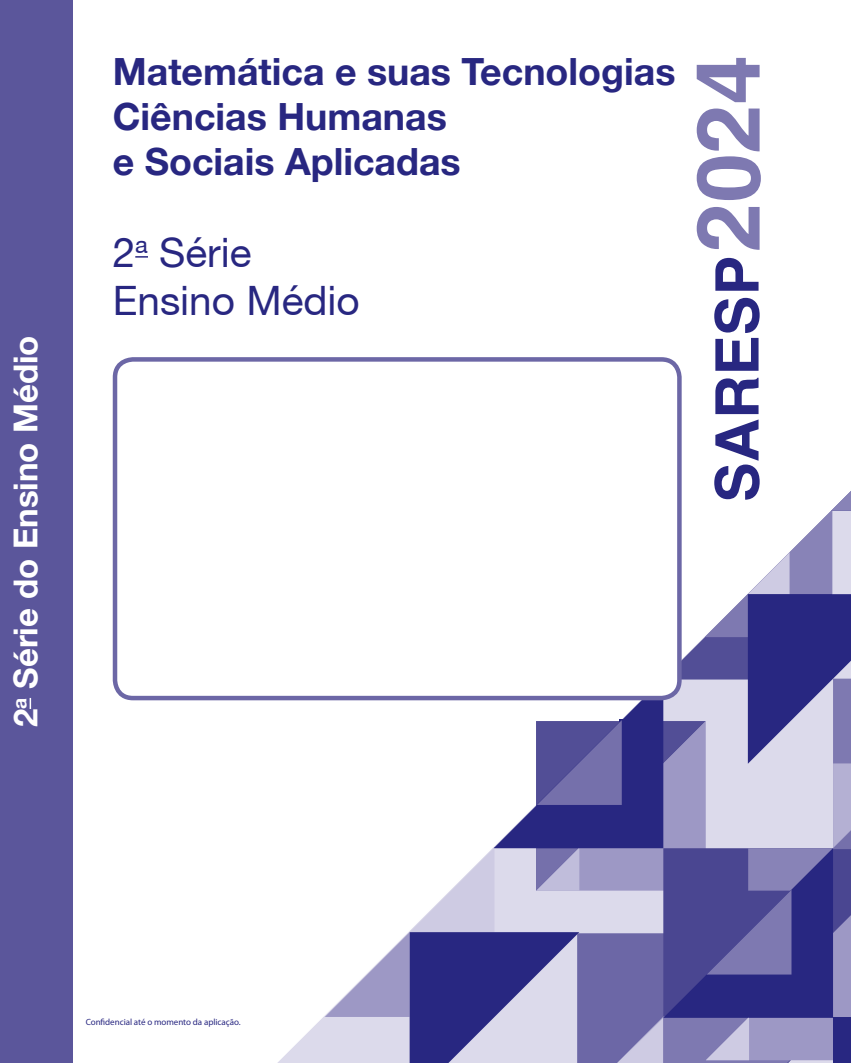
<style>
.page{position:relative;width:851px;height:1063px;background:#fff}
.page>*{position:absolute;margin:0;border:0;box-sizing:border-box;transform-origin:0 0}
.t1{font:700 60px "Helvetica";color:#282781}
.t2{font:40.5px/48.6px "Helvetica 55 Roman";color:#282781}
.t3{font:700 37.5px/45px "Helvetica 55";color:#282781}
.t4{font:700 33px "Helvetica 55";color:#fff}
.t5{font:9px "Myriad Pro";letter-spacing:-.005em;color:#282781}
.s1{font-size:88.5px;color:#7e79b1}
</style>
<div class="page">
<svg style="left:325px;top:491px;width:525px;height:572px"></svg>
<div style="left:832px;top:1018px;width:18px;height:45px;background:#282781"></div>
<svg style="left:135px;top:256px;width:13px;height:2px"></svg>
<div style="left:0;top:0;width:72px;height:1063px;background:#5b569b"></div>
<div style="left:115px;top:359px;width:564px;height:339px;background:#fff;border-radius:18px"></div>
<div style="left:113px;top:357px;width:568px;height:343px;border:4px solid #6c67a6;border-radius:18px"></div>
<p class="t4" style="left:5px;top:727px;width:393px;rotate:-90deg">2<sup>a</sup> Série do Ensino Médio</p>
<p class="t3" style="left:113px;top:48px;width:564px">Matemática e suas Tecnologias<br>Ciências Humanas<br>e Sociais Aplicadas</p>
<p class="t2" style="left:113px;top:227px;width:248px">2<sup>a</sup> Série<br>Ensino Médio</p>
<p class="t1" style="left:700px;top:502px;width:448px;rotate:-90deg">SARESP<span class="s1">2024</span></p>
<p class="t5" style="left:86px;top:1017px;width:156px">Confidencial até o momento da aplicação.</p>
</div>
